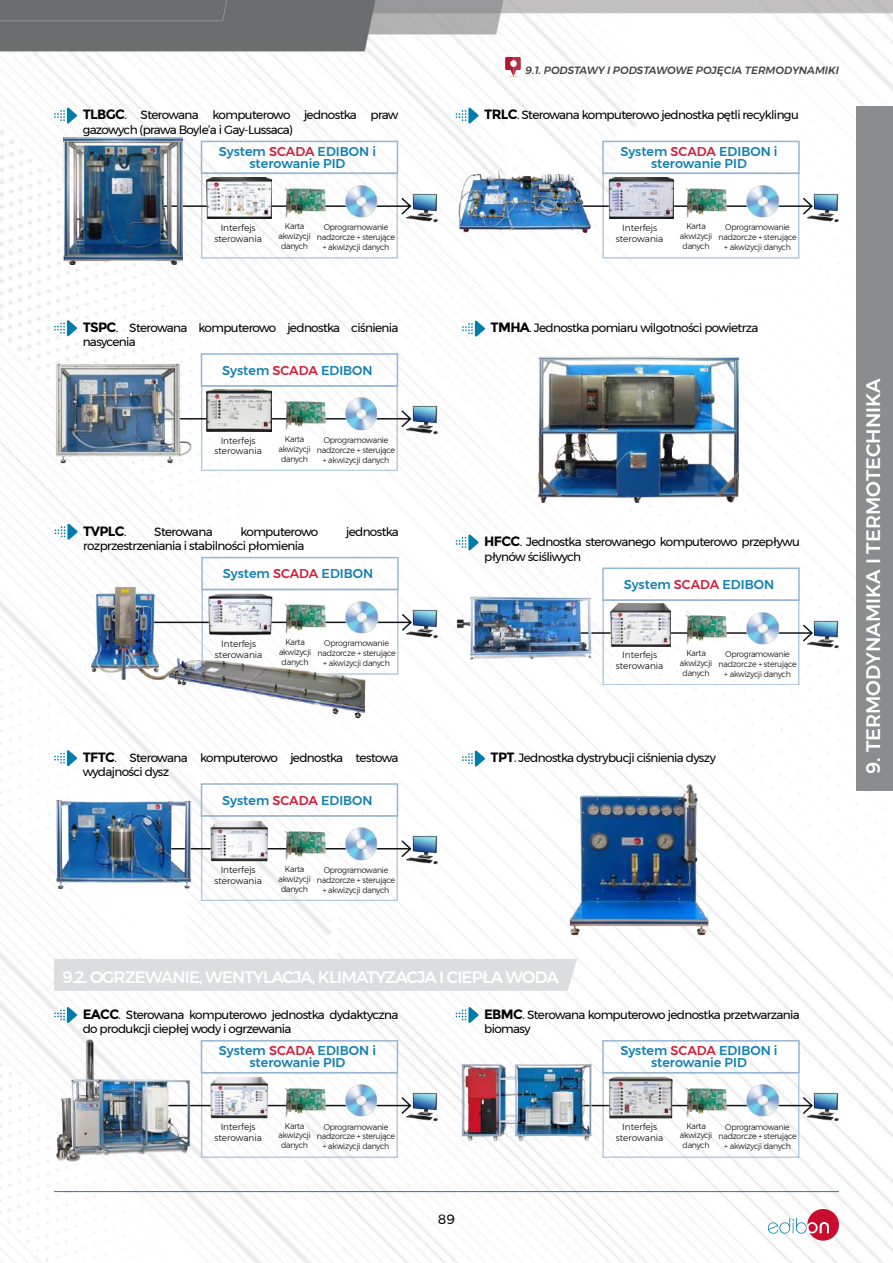
<style>
.page{position:relative;width:893px;height:1263px;background:#fff}
.page>*{position:absolute;margin:0;border:0;box-sizing:border-box;transform-origin:0 0}
.t1{font:500 19.5px "Montserrat";color:#fff}
.t2{font:500 16.5px "Montserrat";letter-spacing:-.05em;color:#fff}
.t3{font:700 13.5px "Montserrat";letter-spacing:-.05em;color:#000}
.t4{font:13.5px "Montserrat";color:#000}
.t5{font:500 12.75px/12px "Montserrat";color:#1380b0;text-align:center}
.t6{font:12px/14.4px "Montserrat";letter-spacing:-.05em;color:#000}
.t7{font:italic 500 10.5px "Montserrat";color:#414042}
.t8{font:300 9px/10.8px "Montserrat";color:#000;text-align:center}
.t9{font:300 8.25px/9.9px "Montserrat";letter-spacing:-.025em;color:#000;text-align:center;scale:.95 1}
.s1{font-weight:700;font-size:13.5px}
.s2{color:#cf1f3a}
.s3{font-weight:400;font-size:12px}
</style>
<div class="page">
<img style="left:0;top:0;width:893px;height:1263px">
<svg style="left:767px;top:1209px;width:72px;height:32px"></svg>
<hr style="left:54px;top:1191px;width:785px;height:1px;background:#1380b0">
<div style="left:857px;top:106px;width:36px;height:685px;background:#8a8c8e"></div>
<div style="left:201px;top:173px;width:197px;height:85px;border:2px solid #96b5d3"></div>
<svg style="left:183px;top:196px;width:221px;height:20px"></svg>
<div style="left:201px;top:141px;width:197px;height:33px;border:2px solid #96b5d3"></div>
<svg style="left:54px;top:107px;width:23px;height:17px"></svg>
<img style="left:64px;top:137px;width:119px;height:128px">
<img style="left:207px;top:177px;width:65px;height:42px">
<img style="left:278px;top:182px;width:51px;height:38px">
<img style="left:343px;top:183px;width:36px;height:36px">
<img style="left:404px;top:192px;width:34px;height:30px">
<div style="left:602px;top:173px;width:197px;height:85px;border:2px solid #96b5d3"></div>
<svg style="left:594px;top:196px;width:212px;height:20px"></svg>
<div style="left:602px;top:141px;width:198px;height:33px;border:2px solid #96b5d3"></div>
<svg style="left:456px;top:107px;width:23px;height:17px"></svg>
<img style="left:455px;top:168px;width:139px;height:65px">
<img style="left:608px;top:177px;width:65px;height:42px">
<img style="left:680px;top:182px;width:51px;height:38px">
<img style="left:745px;top:183px;width:35px;height:36px">
<img style="left:806px;top:192px;width:34px;height:30px">
<div style="left:201px;top:385px;width:197px;height:86px;border:2px solid #96b5d3"></div>
<svg style="left:192px;top:409px;width:212px;height:20px"></svg>
<div style="left:201px;top:353px;width:197px;height:34px;border:2px solid #96b5d3"></div>
<svg style="left:54px;top:320px;width:23px;height:16px"></svg>
<img style="left:54px;top:363px;width:138px;height:101px">
<img style="left:207px;top:390px;width:65px;height:41px">
<img style="left:278px;top:394px;width:51px;height:39px">
<img style="left:343px;top:396px;width:36px;height:35px">
<img style="left:404px;top:405px;width:34px;height:30px">
<svg style="left:462px;top:320px;width:23px;height:17px"></svg>
<img style="left:538px;top:356px;width:201px;height:146px">
<svg style="left:379px;top:612px;width:26px;height:20px"></svg>
<div style="left:201px;top:557px;width:198px;height:33px;border:2px solid #96b5d3"></div>
<svg style="left:55px;top:523px;width:23px;height:17px"></svg>
<img style="left:87px;top:583px;width:283px;height:137px">
<img style="left:207px;top:593px;width:65px;height:42px">
<img style="left:279px;top:598px;width:51px;height:38px">
<img style="left:344px;top:599px;width:35px;height:36px">
<img style="left:405px;top:608px;width:34px;height:30px">
<div style="left:602px;top:599px;width:197px;height:86px;border:2px solid #96b5d3"></div>
<svg style="left:594px;top:623px;width:212px;height:20px"></svg>
<div style="left:602px;top:567px;width:198px;height:34px;border:2px solid #96b5d3"></div>
<svg style="left:456px;top:534px;width:23px;height:17px"></svg>
<img style="left:455px;top:595px;width:139px;height:66px">
<img style="left:611px;top:603px;width:59px;height:43px">
<img style="left:680px;top:609px;width:51px;height:38px">
<img style="left:745px;top:610px;width:35px;height:35px">
<img style="left:806px;top:619px;width:34px;height:30px">
<div style="left:201px;top:815px;width:197px;height:86px;border:2px solid #96b5d3"></div>
<svg style="left:192px;top:839px;width:212px;height:20px"></svg>
<div style="left:201px;top:783px;width:197px;height:34px;border:2px solid #96b5d3"></div>
<svg style="left:54px;top:750px;width:23px;height:16px"></svg>
<img style="left:54px;top:799px;width:138px;height:89px">
<img style="left:210px;top:819px;width:58px;height:43px">
<img style="left:278px;top:824px;width:51px;height:39px">
<img style="left:343px;top:826px;width:36px;height:35px">
<img style="left:404px;top:835px;width:34px;height:30px">
<svg style="left:462px;top:750px;width:23px;height:17px"></svg>
<img style="left:565px;top:780px;width:147px;height:158px">
<div style="left:54px;top:959px;width:523px;height:32px;background:#dcddde"></div>
<svg style="left:505px;top:57px;width:16px;height:20px"></svg>
<div style="left:201px;top:1072px;width:197px;height:85px;border:2px solid #96b5d3"></div>
<svg style="left:192px;top:1095px;width:212px;height:20px"></svg>
<div style="left:201px;top:1040px;width:197px;height:33px;border:2px solid #96b5d3"></div>
<svg style="left:54px;top:1007px;width:23px;height:16px"></svg>
<img style="left:54px;top:1038px;width:138px;height:124px">
<img style="left:210px;top:1076px;width:58px;height:43px">
<img style="left:278px;top:1081px;width:51px;height:38px">
<img style="left:343px;top:1083px;width:36px;height:35px">
<img style="left:404px;top:1092px;width:34px;height:29px">
<div style="left:602px;top:1072px;width:197px;height:85px;border:2px solid #96b5d3"></div>
<svg style="left:594px;top:1095px;width:212px;height:20px"></svg>
<div style="left:602px;top:1040px;width:198px;height:33px;border:2px solid #96b5d3"></div>
<svg style="left:456px;top:1007px;width:23px;height:16px"></svg>
<img style="left:455px;top:1056px;width:139px;height:89px">
<img style="left:609px;top:1076px;width:64px;height:43px">
<img style="left:680px;top:1081px;width:51px;height:38px">
<img style="left:745px;top:1083px;width:35px;height:35px">
<img style="left:806px;top:1092px;width:34px;height:29px">
<p class="t6" style="left:83px;top:108px;width:317px"><span class="s1">TLBGC</span>. Sterowana komputerowo jednostka praw gazowych (prawa Boyle’a i Gay-Lussaca)</p>
<p class="t5" style="left:219px;top:145px;width:159px">System <span class="s2">SCADA</span> EDIBON i sterowanie PID</p>
<p class="t8" style="left:214px;top:222px;width:49px">Interfejs sterowania</p>
<p class="t9" style="left:278px;top:221px;width:36px">Karta akwizycji danych</p>
<p class="t9" style="left:317px;top:222px;width:84px">Oprogramowanie nadzorcze + sterujące + akwizycji danych</p>
<p class="t6" style="left:83px;top:320px;width:317px"><span class="s1">TSPC</span>. Sterowana komputerowo jednostka ciśnienia nasycenia</p>
<p class="t5" style="left:222px;top:364px;width:152px">System <span class="s2">SCADA</span> EDIBON</p>
<p class="t8" style="left:214px;top:435px;width:49px">Interfejs sterowania</p>
<p class="t9" style="left:278px;top:434px;width:36px">Karta akwizycji danych</p>
<p class="t9" style="left:317px;top:435px;width:84px">Oprogramowanie nadzorcze + sterujące + akwizycji danych</p>
<p class="t3" style="left:83px;top:523px;width:45px">TVPLC<span class="s3">.</span></p>
<p class="t6" style="left:154px;top:524px;width:60px">Sterowana</p>
<p class="t6" style="left:240px;top:524px;width:79px">komputerowo</p>
<p class="t6" style="left:346px;top:524px;width:54px">jednostka</p>
<p class="t6" style="left:83px;top:538px;width:223px">rozprzestrzeniania i stabilności płomienia</p>
<p class="t5" style="left:223px;top:568px;width:152px">System <span class="s2">SCADA</span> EDIBON</p>
<p class="t8" style="left:215px;top:638px;width:49px">Interfejs sterowania</p>
<p class="t9" style="left:279px;top:637px;width:36px">Karta akwizycji danych</p>
<p class="t9" style="left:317px;top:638px;width:84px">Oprogramowanie nadzorcze + sterujące + akwizycji danych</p>
<p class="t6" style="left:83px;top:750px;width:317px"><span class="s1">TFTC</span>. Sterowana komputerowo jednostka testowa wydajności dysz</p>
<p class="t5" style="left:222px;top:794px;width:152px">System <span class="s2">SCADA</span> EDIBON</p>
<p class="t8" style="left:214px;top:865px;width:49px">Interfejs sterowania</p>
<p class="t9" style="left:278px;top:864px;width:36px">Karta akwizycji danych</p>
<p class="t9" style="left:317px;top:865px;width:84px">Oprogramowanie nadzorcze + sterujące + akwizycji danych</p>
<p class="t7" style="left:525px;top:62px;width:315px">9.1. PODSTAWY I PODSTAWOWE POJĘCIA TERMODYNAMIKI</p>
<p class="t6" style="left:484px;top:108px;width:316px"><span class="s1">TRLC</span>. Sterowana komputerowo jednostka pętli recyklingu</p>
<p class="t5" style="left:620px;top:145px;width:159px">System <span class="s2">SCADA</span> EDIBON i sterowanie PID</p>
<p class="t8" style="left:616px;top:222px;width:49px">Interfejs sterowania</p>
<p class="t9" style="left:680px;top:221px;width:36px">Karta akwizycji danych</p>
<p class="t9" style="left:718px;top:222px;width:84px">Oprogramowanie nadzorcze + sterujące + akwizycji danych</p>
<p class="t6" style="left:491px;top:321px;width:269px"><span class="s1">TMHA</span>. Jednostka pomiaru wilgotności powietrza</p>
<p class="t6" style="left:484px;top:535px;width:317px"><span class="s1">HFCC</span>. Jednostka sterowanego komputerowo przepływu płynów ściśliwych</p>
<p class="t5" style="left:624px;top:578px;width:152px">System <span class="s2">SCADA</span> EDIBON</p>
<p class="t8" style="left:616px;top:649px;width:49px">Interfejs sterowania</p>
<p class="t9" style="left:680px;top:648px;width:36px">Karta akwizycji danych</p>
<p class="t9" style="left:718px;top:649px;width:84px">Oprogramowanie nadzorcze + sterujące + akwizycji danych</p>
<p class="t6" style="left:491px;top:751px;width:227px"><span class="s1">TPT</span>. Jednostka dystrybucji ciśnienia dyszy</p>
<h1 class="t1" style="left:858px;top:774px;width:397px;rotate:-90deg">9. TERMODYNAMIKA I TERMOTECHNIKA</h1>
<h2 class="t2" style="left:63px;top:964px;width:498px">9.2. OGRZEWANIE, WENTYLACJA, KLIMATYZACJA I CIEPŁA WODA</h2>
<p class="t6" style="left:83px;top:1007px;width:317px"><span class="s1">EACC</span>. Sterowana komputerowo jednostka dydaktyczna do produkcji ciepłej wody i ogrzewania</p>
<p class="t6" style="left:484px;top:1007px;width:317px"><span class="s1">EBMC</span>. Sterowana komputerowo jednostka przetwarzania biomasy</p>
<p class="t5" style="left:219px;top:1045px;width:159px">System <span class="s2">SCADA</span> EDIBON i sterowanie PID</p>
<p class="t5" style="left:620px;top:1045px;width:159px">System <span class="s2">SCADA</span> EDIBON i sterowanie PID</p>
<p class="t8" style="left:214px;top:1121px;width:49px">Interfejs sterowania</p>
<p class="t9" style="left:278px;top:1120px;width:36px">Karta akwizycji danych</p>
<p class="t9" style="left:317px;top:1121px;width:84px">Oprogramowanie nadzorcze + sterujące + akwizycji danych</p>
<p class="t8" style="left:616px;top:1121px;width:49px">Interfejs sterowania</p>
<p class="t9" style="left:680px;top:1120px;width:36px">Karta akwizycji danych</p>
<p class="t9" style="left:718px;top:1121px;width:84px">Oprogramowanie nadzorcze + sterujące + akwizycji danych</p>
<p class="t4" style="left:438px;top:1209px;width:19px">89</p>
</div>
